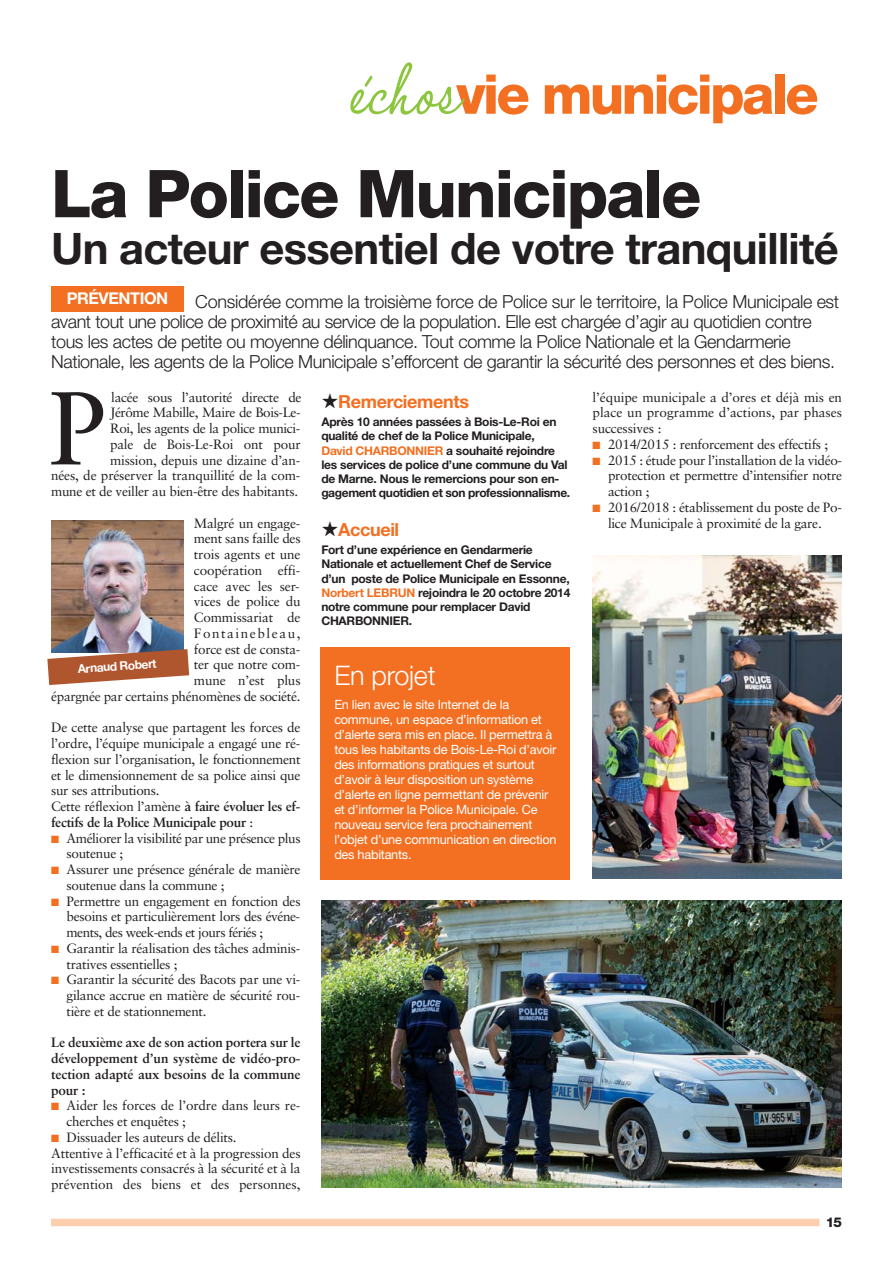
<style>
.page{position:relative;width:893px;height:1263px;background:#fff}
.page>*{position:absolute;margin:0;border:0;box-sizing:border-box;transform-origin:0 0}
.t1{font:103.8px "Sabon";color:#231f20}
.t2{font:800 66px "Helvetica Neue";letter-spacing:-.03em;color:#231f20}
.t3{font:800 54.9px "Helvetica Neue";letter-spacing:-.05em;color:#f36f21}
.t4{font:700 43.5px "Helvetica Neue";letter-spacing:-.015em;color:#231f20}
.t5{font:300 27px "Helvetica Neue";letter-spacing:-.01em;color:#fff}
.t6{font:300 18px/20.2px "Helvetica Neue";letter-spacing:-.02em;color:#231f20}
.t7{font:700 18px "Helvetica Neue";letter-spacing:-.02em;color:#f36f21}
.t8{font:700 16.2px "Helvetica Neue";letter-spacing:-.025em;color:#fff}
.t9{font:13.5px/15.8px "Sabon";letter-spacing:-.02em;color:#231f20}
.t10{font:13.5px/15.8px "Sabon Bold Os F";letter-spacing:-.005em;color:#231f20;text-align:justify}
.t11{font:800 13.5px "Helvetica Neue";color:#231f20}
.t12{font:12.75px/15px "Helvetica Neue";letter-spacing:-.02em;color:#fff}
.t13{font:700 12px/14.2px "Helvetica Neue";letter-spacing:-.02em;color:#231f20}
.t14{font:700 12px "Helvetica Neue";color:#fff}
.s1{font-family:"Halo Handletter";font-weight:400;font-style:italic;font-size:93.9px;color:#8cc63f}
.s2{font-family:"Sabon Bold Os F"}
.s3{font-family:"Sabon"}
.s4{color:#f36f21}
.s5{color:#231f20}
</style>
<div class="page">
<div style="left:51px;top:286px;width:133px;height:26px;background:#f36f21"></div>
<div style="left:51px;top:1219px;width:768px;height:7px;background:#fdcfaf"></div>
<img style="left:592px;top:555px;width:250px;height:323px">
<img style="left:322px;top:900px;width:520px;height:287px">
<svg style="left:61px;top:520px;width:129px;height:156px"></svg>
<img style="left:51px;top:521px;width:132px;height:128px">
<svg style="left:47px;top:649px;width:142px;height:36px"></svg>
<div style="left:321px;top:647px;width:249px;height:233px;background:#f36f21"></div>
<h3 class="t3" style="left:355px;top:75px;width:466px"><span class="s1">échos</span>vie municipale</h3>
<h2 class="t2" style="left:51px;top:170px;width:652px">La Police Municipale</h2>
<h3 class="t4" style="left:51px;top:233px;width:789px">Un acteur essentiel de votre tranquillité</h3>
<p class="t8" style="left:67px;top:292px;width:103px">PRÉVENTION</p>
<p class="t6" style="left:51px;top:293px;width:789px;text-indent:144px">Considérée comme la troisième force de Police sur le territoire, la Police Municipale est avant tout une police de proximité au service de la population. Elle est chargée d’agir au quotidien contre tous les actes de petite ou moyenne délinquance. Tout comme la Police Nationale et la Gendarmerie Nationale, les agents de la Police Municipale s’efforcent de garantir la sécurité des personnes et des biens.</p>
<p class="t9" style="left:51px;top:390px;width:252px;text-align:right">lacée sous l’autorité directe de<br>Jérôme Mabille, Maire de Bois-Le-<br>Roi, les agents de la police munici-<br>pale de Bois-Le-Roi ont pour<br>mission, depuis une dizaine d’an-<br>nées, de préserver la tranquillité de la com&shy;mune et de veiller au bien-être des habitants.</p>
<p class="t9" style="left:51px;top:516px;width:251px;text-align:right">Malgré un engage-<br>ment sans faille des<br>trois agents et une<br>coopération effi-<br>cace avec les ser-<br>vices de police du<br>Commissariat de<br>Fontainebleau,<br>force est de consta-<br>ter que notre com-<br>mune n’est plus<br>épargnée par certains phénomènes de société.</p>
<p class="t9" style="left:51px;top:721px;width:251px">De cette analyse que partagent les forces de l’ordre, l’équipe municipale a engagé une ré&shy;flexion sur l’organisation, le fonctionnement et le dimensionnement de sa police ainsi que sur ses attributions.<br>Cette réflexion l’amène <span class="s2">à faire évoluer les ef-</span></p>
<p class="t10" style="left:51px;top:815px;width:204px">fectifs de la Police Municipale pour <span class="s3">:</span></p>
<p class="t9" style="left:67px;top:831px;width:236px;text-indent:-15px"><span class="s4">■</span> Améliorer la visibilité par une présence plus soutenue ;</p>
<p class="t9" style="left:67px;top:863px;width:236px;text-indent:-15px"><span class="s4">■</span> Assurer une présence générale de manière soutenue dans la commune ;</p>
<p class="t9" style="left:67px;top:894px;width:236px;text-align:justify;text-indent:-15px"><span class="s4">■</span> Permettre un engagement en fonction des besoins et particulièrement lors des événe&shy;ments, des week-ends et jours fériés ;</p>
<p class="t9" style="left:67px;top:941px;width:235px;text-indent:-15px"><span class="s4">■</span> Garantir la réalisation des tâches adminis&shy;tratives essentielles ;</p>
<p class="t9" style="left:67px;top:973px;width:235px;text-align:justify;text-indent:-15px"><span class="s4">■</span> Garantir la sécurité des Bacots par une vi&shy;gilance accrue en matière de sécurité rou&shy;tière et de stationnement.</p>
<p class="t10" style="left:51px;top:1036px;width:251px">Le deuxième axe de son action portera sur le développement d’un système de vidéo-pro&shy;tection adapté aux besoins de la commune pour :</p>
<p class="t9" style="left:67px;top:1099px;width:235px;text-indent:-15px"><span class="s4">■</span> Aider les forces de l’ordre dans leurs re&shy;cherches et enquêtes ;</p>
<p class="t9" style="left:51px;top:1130px;width:251px"><span class="s4">■</span> Dissuader les auteurs de délits.<br>Attentive à l’efficacité et à la progression des investissements consacrés à la sécurité et à la prévention des biens et des personnes,</p>
<h1 class="t1" style="left:49px;top:385px;width:59px">P</h1>
<h3 class="t7" style="left:321px;top:395px;width:149px"><span class="s5">★</span>Remerciements</h3>
<p class="t13" style="left:321px;top:416px;width:250px">Après 10 années passées à Bois-Le-Roi en qualité de chef de la Police Municipale,<br><span class="s4">David CHARBONNIER</span> a souhaité rejoindre les services de police d’une commune du Val de Marne. Nous le remercions pour son en&shy;gagement quotidien et son professionnalisme.</p>
<h3 class="t7" style="left:321px;top:523px;width:79px"><span class="s5">★</span>Accueil</h3>
<p class="t13" style="left:321px;top:544px;width:250px">Fort d’une expérience en Gendarmerie Nationale et actuellement Chef de Service d’un poste de Police Municipale en Essonne, <span class="s4">Norbert LEBRUN</span> rejoindra le 20 octobre 2014 notre commune pour remplacer David CHARBONNIER.</p>
<p class="t14" style="left:78px;top:664px;width:80px;rotate:-4deg">Arnaud Robert</p>
<h3 class="t5" style="left:334px;top:666px;width:103px">En projet</h3>
<p class="t12" style="left:334px;top:698px;width:224px">En lien avec le site Internet de la commune, un espace d’information et d’alerte sera mis en place. Il permettra à tous les habitants de Bois-Le-Roi d’avoir des informations pratiques et surtout d’avoir à leur disposition un système d’alerte en ligne permettant de prévenir et d’informer la Police Municipale. Ce nouveau service fera prochainement l’objet d’une communication en direction des habitants.</p>
<p class="t9" style="left:593px;top:390px;width:251px;text-align:justify">l’équipe municipale a d’ores et déjà mis en place un programme d’actions, par phases successives :</p>
<p class="t9" style="left:593px;top:437px;width:237px"><span class="s4">■</span> 2014/2015 : renforcement des effectifs ;</p>
<p class="t9" style="left:608px;top:453px;width:236px;text-align:justify;text-indent:-15px"><span class="s4">■</span> 2015 : étude pour l’installation de la vidéo&shy;protection et permettre d’intensifier notre action ;</p>
<p class="t9" style="left:593px;top:500px;width:251px;text-align:center"><span class="s4">■</span> 2016/2018 : établissement du poste de Po&shy;lice Municipale à proximité de la gare.</p>
<p class="t11" style="left:826px;top:1217px;width:18px">15</p>
</div>
